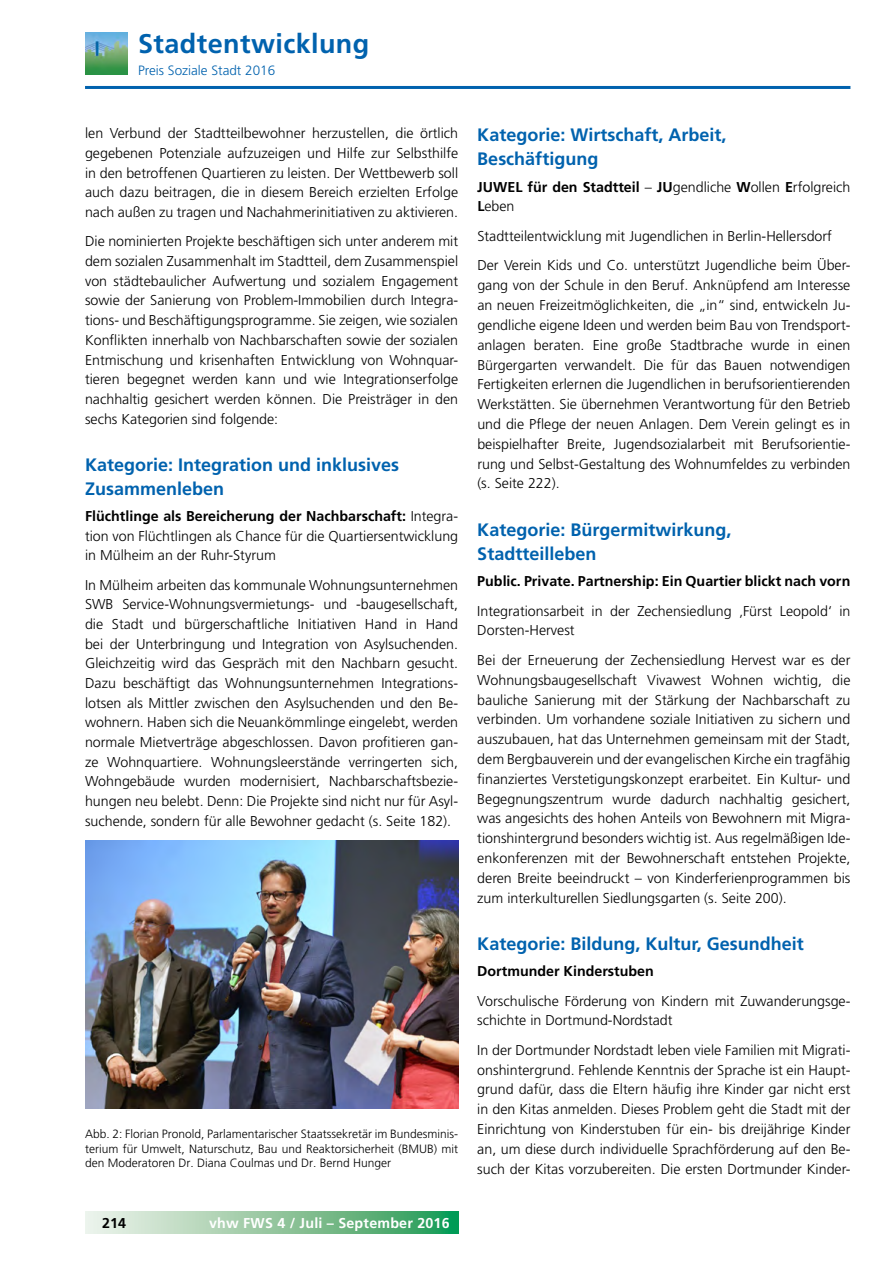
<style>
.page{position:relative;width:893px;height:1263px;background:#fff}
.page>*{position:absolute;margin:0;border:0;box-sizing:border-box;transform-origin:0 0}
.t1{font:700 27px "Frutiger LT";letter-spacing:.015em;color:#0062ae}
.t2{font:700 18px/24.3px "Frutiger LT";color:#0062ae}
.t3{font:300 14.25px/19.8px "Frutiger LT";color:#000;text-align:justify}
.t4{font:700 14.25px "Frutiger LT";color:#000}
.t5{font:700 14.25px "Frutiger LT";letter-spacing:.015em;color:#fff}
.t6{font:300 13.5px "Frutiger LT";color:#0062ae}
.t7{font:300 12px/14.5px "Frutiger CE";color:#000;text-align:justify}
.s1{font-weight:700}
</style>
<div class="page">
<hr style="left:85px;top:86px;width:765px;height:3px;background:#0062ae">
<svg style="left:85px;top:1212px;width:373px;height:21px;background:#8dc69f"></svg>
<img style="left:85px;top:32px;width:42px;height:43px">
<img style="left:85px;top:841px;width:373px;height:268px">
<h1 class="t1" style="left:138px;top:28px;width:233px">Stadtentwicklung</h1>
<p class="t6" style="left:138px;top:62px;width:139px">Preis Soziale Stadt 2016</p>
<p class="t3" style="left:85px;top:124px;width:375px">len Verbund der Stadtteilbewohner herzustellen, die örtlich gegebenen Potenziale aufzuzeigen und Hilfe zur Selbsthilfe in den betroffenen Quartieren zu leisten. Der Wettbewerb soll auch dazu beitragen, die in diesem Bereich erzielten Erfolge nach außen zu tragen und Nachahmerinitiativen zu aktivieren.</p>
<p class="t3" style="left:85px;top:232px;width:375px">Die nominierten Projekte beschäftigen sich unter anderem mit dem sozialen Zusammenhalt im Stadtteil, dem Zusammenspiel von städtebaulicher Aufwertung und sozialem Engagement sowie der Sanierung von Problem-Immobilien durch Integra&shy;tions- und Beschäftigungsprogramme. Sie zeigen, wie sozialen Konflikten innerhalb von Nachbarschaften sowie der sozialen Entmischung und krisenhaften Entwicklung von Wohnquar&shy;tieren begegnet werden kann und wie Integrationserfolge nachhaltig gesichert werden können. Die Preisträger in den sechs Kategorien sind folgende:</p>
<p class="t2" style="left:85px;top:452px;width:316px">Kategorie: Integration und inklusives<br>Zusammenleben</p>
<p class="t3" style="left:85px;top:506px;width:375px"><span class="s1">Flüchtlinge als Bereicherung der Nachbarschaft:</span> Integra&shy;tion von Flüchtlingen als Chance für die Quartiersentwicklung in Mülheim an der Ruhr-Styrum</p>
<p class="t3" style="left:85px;top:575px;width:375px">In Mülheim arbeiten das kommunale Wohnungsunternehmen SWB Service-Wohnungsvermietungs- und -baugesellschaft, die Stadt und bürgerschaftliche Initiativen Hand in Hand bei der Unterbringung und Integration von Asylsuchenden.<br>Gleichzeitig wird das Gespräch mit den Nachbarn gesucht.<br>Dazu beschäftigt das Wohnungsunternehmen Integrations&shy;lotsen als Mittler zwischen den Asylsuchenden und den Be&shy;wohnern. Haben sich die Neuankömmlinge eingelebt, werden normale Mietverträge abgeschlossen. Davon profitieren gan&shy;ze Wohnquartiere. Wohnungsleerstände verringerten sich, Wohngebäude wurden modernisiert, Nachbarschaftsbezie&shy;hungen neu belebt. Denn: Die Projekte sind nicht nur für Asyl&shy;suchende, sondern für alle Bewohner gedacht (s. Seite 182).</p>
<p class="t7" style="left:85px;top:1127px;width:375px">Abb. 2: Florian Pronold, Parlamentarischer Staatssekretär im Bundesminis&shy;terium für Umwelt, Naturschutz, Bau und Reaktorsicherheit (BMUB) mit den Moderatoren Dr. Diana Coulmas und Dr. Bernd Hunger</p>
<p class="t4" style="left:102px;top:1214px;width:26px">214</p>
<p class="t5" style="left:209px;top:1214px;width:242px">vhw FWS 4 / Juli – September 2016</p>
<p class="t2" style="left:477px;top:123px;width:251px">Kategorie: Wirtschaft, Arbeit,<br>Beschäftigung</p>
<p class="t3" style="left:477px;top:177px;width:375px"><span class="s1">JUWEL für den Stadtteil</span> – <span class="s1">JU</span>gendliche <span class="s1">W</span>ollen <span class="s1">E</span>rfolgreich<br><span class="s1">L</span>eben</p>
<p class="t3" style="left:477px;top:221px;width:375px;line-height:29.5px">Stadtteilentwicklung mit Jugendlichen in Berlin-Hellersdorf<br>Der Verein Kids und Co. unterstützt Jugendliche beim Über-</p>
<p class="t3" style="left:477px;top:276px;width:375px">gang von der Schule in den Beruf. Anknüpfend am Interesse an neuen Freizeitmöglichkeiten, die „in“ sind, entwickeln Ju&shy;gendliche eigene Ideen und werden beim Bau von Trendsport&shy;anlagen beraten. Eine große Stadtbrache wurde in einen Bürgergarten verwandelt. Die für das Bauen notwendigen Fertigkeiten erlernen die Jugendlichen in berufsorientierenden Werkstätten. Sie übernehmen Verantwortung für den Betrieb und die Pflege der neuen Anlagen. Dem Verein gelingt es in beispielhafter Breite, Jugendsozialarbeit mit Berufsorientie&shy;rung und Selbst-Gestaltung des Wohnumfeldes zu verbinden (s. Seite 222).</p>
<p class="t2" style="left:477px;top:517px;width:256px">Kategorie: Bürgermitwirkung,<br>Stadtteilleben</p>
<p class="t4" style="left:477px;top:573px;width:375px">Public. Private. Partnership: Ein Quartier blickt nach vorn</p>
<p class="t3" style="left:477px;top:601px;width:375px">Integrationsarbeit in der Zechensiedlung ‚Fürst Leopold‘ in<br>Dorsten-Hervest</p>
<p class="t3" style="left:477px;top:650px;width:375px">Bei der Erneuerung der Zechensiedlung Hervest war es der Wohnungsbaugesellschaft Vivawest Wohnen wichtig, die bauliche Sanierung mit der Stärkung der Nachbarschaft zu verbinden. Um vorhandene soziale Initiativen zu sichern und auszubauen, hat das Unternehmen gemeinsam mit der Stadt, dem Bergbauverein und der evangelischen Kirche ein tragfähig finanziertes Verstetigungskonzept erarbeitet. Ein Kultur- und Begegnungszentrum wurde dadurch nachhaltig gesichert, was angesichts des hohen Anteils von Bewohnern mit Migra&shy;tionshintergrund besonders wichtig ist. Aus regelmäßigen Ide&shy;enkonferenzen mit der Bewohnerschaft entstehen Projekte, deren Breite beeindruckt – von Kinderferienprogrammen bis zum interkulturellen Siedlungsgarten (s. Seite 200).</p>
<p class="t2" style="left:477px;top:931px;width:328px">Kategorie: Bildung, Kultur, Gesundheit</p>
<p class="t4" style="left:477px;top:962px;width:178px">Dortmunder Kinderstuben</p>
<p class="t3" style="left:477px;top:991px;width:375px">Vorschulische Förderung von Kindern mit Zuwanderungsge&shy;schichte in Dortmund-Nordstadt</p>
<p class="t3" style="left:477px;top:1040px;width:375px">In der Dortmunder Nordstadt leben viele Familien mit Migrati&shy;onshintergrund. Fehlende Kenntnis der Sprache ist ein Haupt&shy;grund dafür, dass die Eltern häufig ihre Kinder gar nicht erst in den Kitas anmelden. Dieses Problem geht die Stadt mit der Einrichtung von Kinderstuben für ein- bis dreijährige Kinder an, um diese durch individuelle Sprachförderung auf den Be&shy;such der Kitas vorzubereiten. Die ersten Dortmunder Kinder-</p>
</div>
